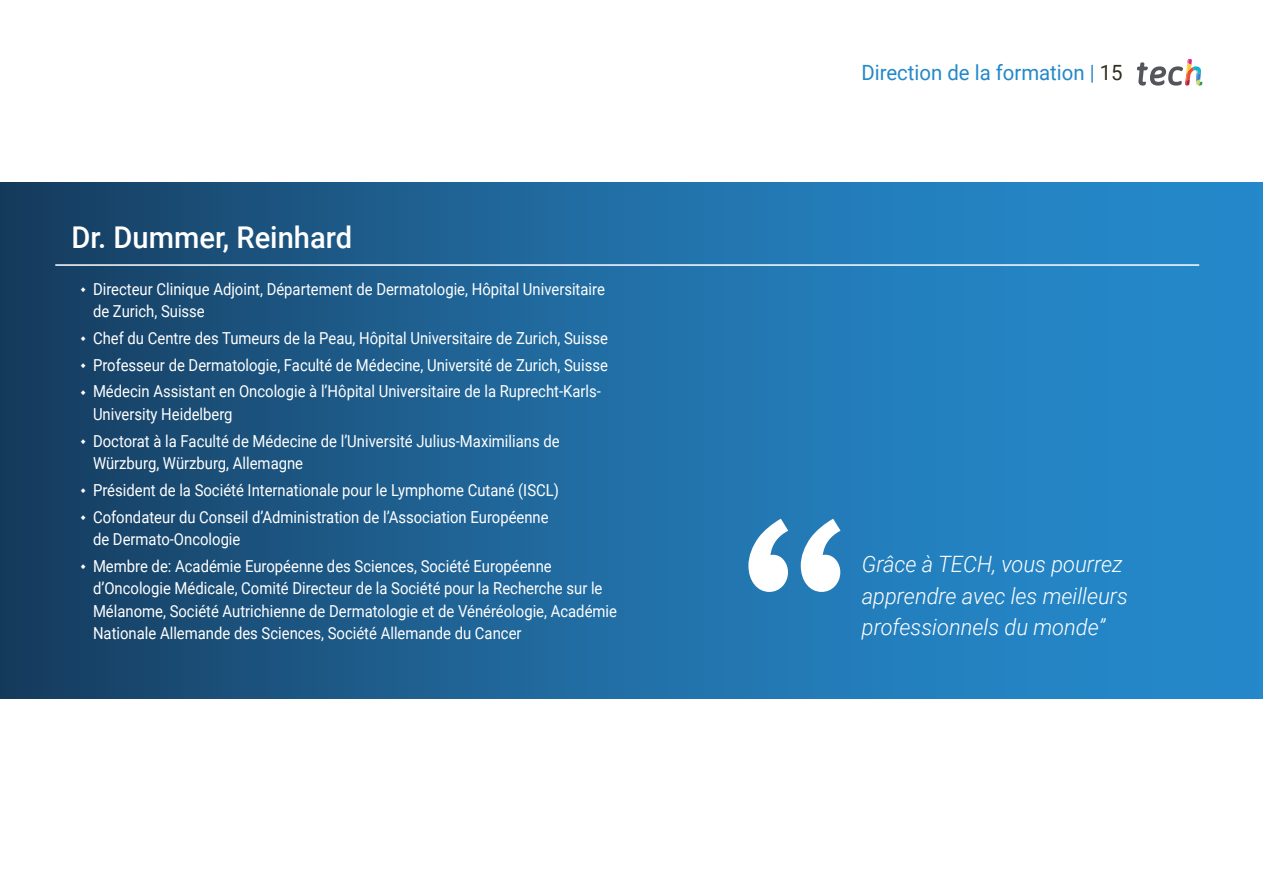
<style>
.page{position:relative;width:1263px;height:893px;background:#fff}
.page>*{position:absolute;margin:0;border:0;box-sizing:border-box;transform-origin:0 0}
.t1{font:500 30px "Roboto";color:#fff}
.t2{font:italic 300 22.5px/31.5px "Roboto";color:#fff}
.t3{font:21px "Roboto";color:#2488c9}
.t4{font:16.5px/26.7px "Roboto";color:#fff;scale:.9 1}
.s1{color:#312e20}
</style>
<div class="page">
<div style="left:0;top:182px;width:1263px;height:516px;background:linear-gradient(to right,#184267,#2793d9)"></div>
<svg style="left:748px;top:519px;width:92px;height:73px"></svg>
<hr style="left:55px;top:264px;width:1144px;height:2px;background:#fff">
<svg style="left:1137px;top:59px;width:65px;height:27px"></svg>
<svg style="left:81px;top:287px;width:5px;height:5px"></svg>
<svg style="left:81px;top:336px;width:5px;height:5px"></svg>
<svg style="left:81px;top:363px;width:5px;height:5px"></svg>
<svg style="left:81px;top:390px;width:5px;height:5px"></svg>
<svg style="left:81px;top:439px;width:5px;height:5px"></svg>
<svg style="left:81px;top:488px;width:5px;height:5px"></svg>
<svg style="left:81px;top:515px;width:5px;height:5px"></svg>
<svg style="left:81px;top:564px;width:5px;height:5px"></svg>
<h1 class="t1" style="left:71px;top:216px;width:282px">Dr. Dummer, Reinhard</h1>
<p class="t4" style="left:93px;top:277px;width:570px;line-height:22.5px">Directeur Clinique Adjoint, Département de Dermatologie, Hôpital Universitaire de Zurich, Suisse</p>
<p class="t4" style="left:93px;top:324px;width:574px;text-align:justify">Chef du Centre des Tumeurs de la Peau, Hôpital Universitaire de Zurich, Suisse Professeur de Dermatologie, Faculté de Médecine, Université de Zurich, Suisse Médecin Assistant en Oncologie à l’Hôpital Universitaire de la Ruprecht-Karls-</p>
<p class="t4" style="left:93px;top:400px;width:520px">University Heidelberg<br>Doctorat à la Faculté de Médecine de l’Université Julius-Maximilians de</p>
<p class="t4" style="left:93px;top:449px;width:519px">Würzburg, Würzburg, Allemagne<br>Président de la Société Internationale pour le Lymphome Cutané (ISCL)<br>Cofondateur du Conseil d’Administration de l’Association Européenne</p>
<p class="t4" style="left:93px;top:525px;width:511px">de Dermato-Oncologie<br>Membre de: Académie Européenne des Sciences, Société Européenne</p>
<p class="t4" style="left:93px;top:577px;width:584px;line-height:22.5px">d’Oncologie Médicale, Comité Directeur de la Société pour la Recherche sur le<br>Mélanome, Société Autrichienne de Dermatologie et de Vénéréologie, Académie<br>Nationale Allemande des Sciences, Société Allemande du Cancer</p>
<p class="t3" style="left:861px;top:57px;width:263px">Direction de la formation | <span class="s1">15</span></p>
<h2 class="t2" style="left:862px;top:548px;width:268px">Grâce à TECH, vous pourrez apprendre avec les meilleurs professionnels du monde”</h2>
<h2 class="t2" style="left:883px;top:548px;width:196px">a ias a TECH podrás</h2>
<h2 class="t2" style="left:885px;top:579px;width:215px">rende con los mejores</h2>
<h2 class="t2" style="left:921px;top:611px;width:178px">ionales del mundo”</h2>
</div>
